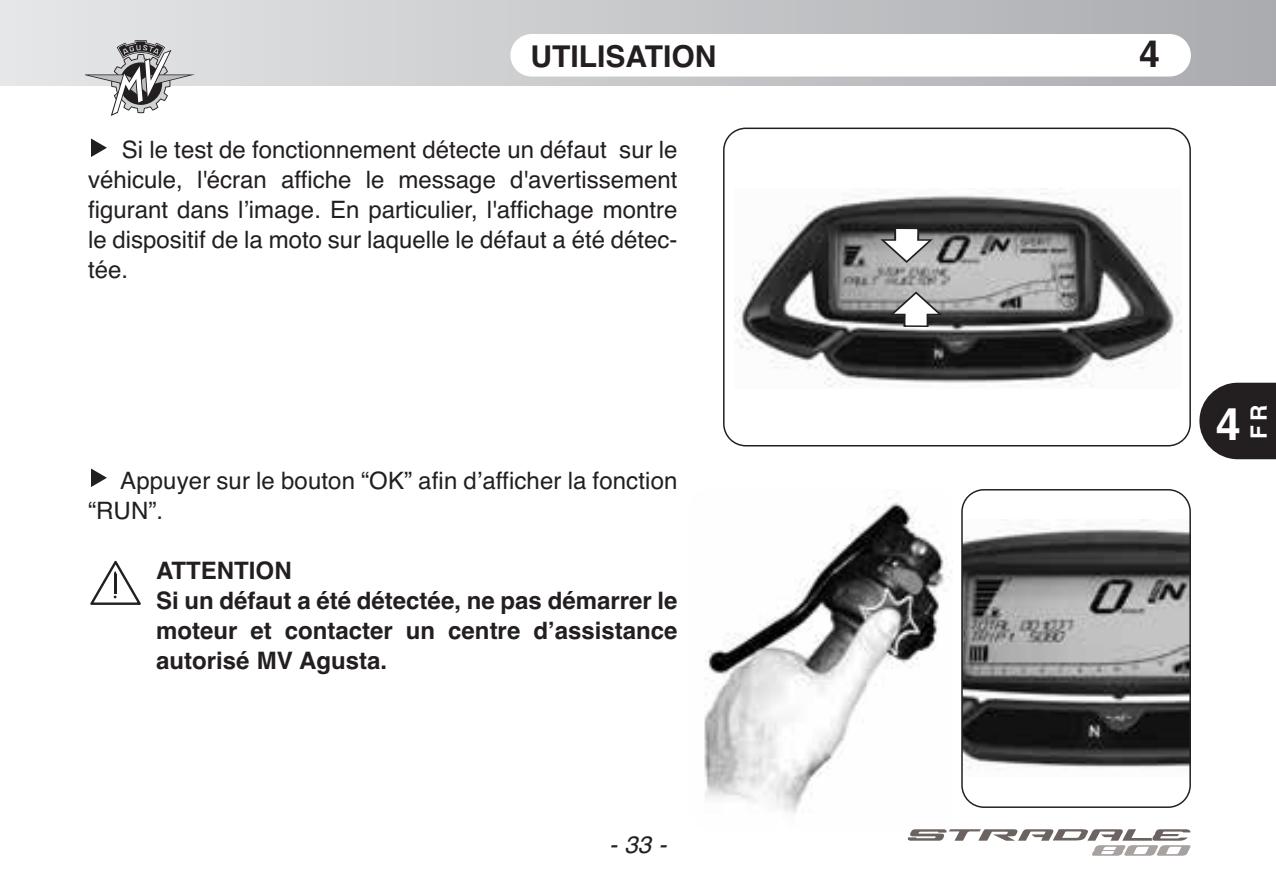
<style>
.page{position:relative;width:1276px;height:893px;background:#fff}
.page>*{position:absolute;margin:0;border:0;box-sizing:border-box;transform-origin:0 0}
.t1{font:700 45px "Helvetica";color:#fff}
.t2{font:700 37.5px "Helvetica";color:#231f20}
.t3{font:700 30px "Helvetica";color:#231f20}
.t4{font:24px/30px "Helvetica";color:#231f20;text-align:justify}
.t5{font:700 24px/30px "Helvetica";color:#231f20}
.t6{font:italic 24px "Helvetica";color:#231f20}
.t7{font:700 22.5px "Helvetica";color:#fff}
</style>
<div class="page">
<div style="left:0;top:0;width:1276px;height:85px;background:linear-gradient(to right,#e6e7e8,#aaabaf)"></div>
<div style="left:510px;top:34px;width:681px;height:43px;background:#fff;border-radius:21px"></div>
<svg style="left:1199px;top:383px;width:77px;height:76px;background:#3b3738"></svg>
<svg style="left:85px;top:40px;width:110px;height:76px"></svg>
<svg style="left:91px;top:138px;width:16px;height:19px"></svg>
<svg style="left:91px;top:468px;width:16px;height:19px"></svg>
<svg style="left:723px;top:128px;width:468px;height:318px"></svg>
<svg style="left:890px;top:291px;width:52px;height:36px"></svg>
<svg style="left:880px;top:227px;width:53px;height:36px"></svg>
<img style="left:704px;top:502px;width:248px;height:311px">
<svg style="left:961px;top:489px;width:230px;height:319px"></svg>
<svg style="left:907px;top:829px;width:283px;height:27px"></svg>
<svg style="left:90px;top:561px;width:51px;height:44px"></svg>
<p class="t3" style="left:530px;top:39px;width:188px">UTILISATION</p>
<h2 class="t2" style="left:1139px;top:32px;width:22px">4</h2>
<p class="t4" style="left:88px;top:135px;width:591px;text-indent:34px">Si le test de fonctionnement détecte un défaut sur le véhicule, l'écran affiche le message d'avertissement figurant dans l’image. En particulier, l'affichage montre le dispositif de la moto sur laquelle le défaut a été détec&shy;tée.</p>
<p class="t4" style="left:88px;top:465px;width:591px;text-indent:32px">Appuyer sur le bouton “OK” afin d’afficher la fonction “RUN”.</p>
<p class="t5" style="left:156px;top:555px;width:523px">ATTENTION<br>Si un défaut a été détectée, ne pas démarrer le moteur et contacter un centre d’assistance autorisé MV Agusta.</p>
<h1 class="t1" style="left:1216px;top:398px;width:27px">4</h1>
<p class="t7" style="left:1246px;top:439px;width:35px;rotate:-90deg">FR</p>
<p class="t6" style="left:609px;top:831px;width:59px">-33-</p>
</div>
